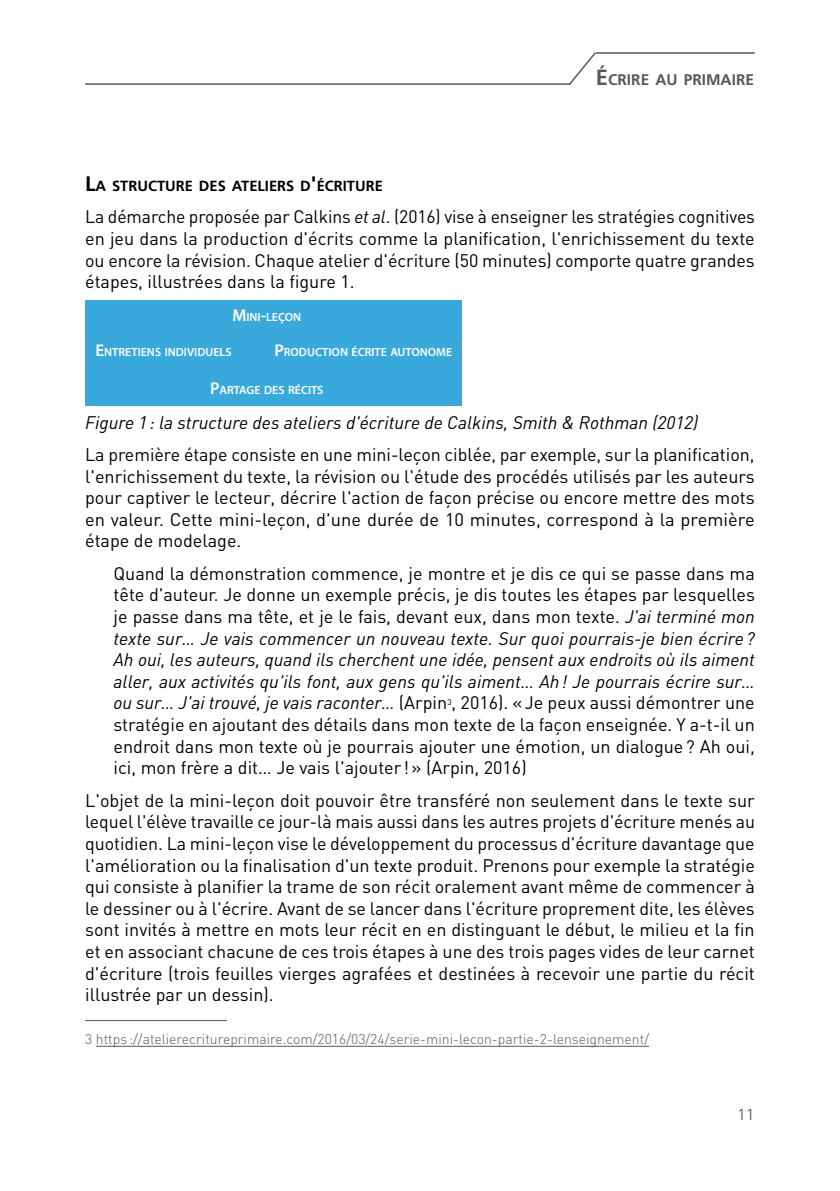
<style>
.page{position:relative;width:840px;height:1191px;background:#fff}
.page>*{position:absolute;margin:0;border:0;box-sizing:border-box;transform-origin:0 0}
.t1{font:18px/21.6px "DIN";color:#000;text-align:justify}
.t2{font:italic 18px "DIN";color:#000}
.t3{font:300 16px "Frutiger LT Std";color:#58585a}
.t4{font:700 15.4px "Frutiger LT Std";color:#58585a}
.t5{font:700 14.6px "Frutiger LT Std";color:#000}
.t6{font:300 14px "DIN";color:#58585a}
.t7{font:600 11.8px "Myriad Pro";color:#fff}
.s1{font-size:22px}
.s2{font-size:21px}
.s3{font-style:italic}
.s4{font-size:17px}
</style>
<div class="page">
<hr style="left:85px;top:1020px;width:142px;height:1px;background:#58585a">
<hr style="left:96px;top:1046px;width:552px;height:1px;background:#58585a">
<hr style="left:85px;top:83px;width:485px;height:2px;background:#58585a">
<svg style="left:567px;top:52px;width:28px;height:33px"></svg>
<hr style="left:595px;top:52px;width:159px;height:2px;background:#58585a">
<div style="left:85px;top:301px;width:377px;height:105px;background:#39a9dc"></div>
<p class="t4" style="left:595px;top:71px;width:159px"><span class="s1">É</span>CRIRE AU PRIMAIRE</p>
<p class="t5" style="left:85px;top:177px;width:299px"><span class="s2">L</span>A STRUCTURE DES ATELIERS D<span class="s2">'</span>ÉCRITURE</p>
<p class="t1" style="left:85px;top:206px;width:671px">La démarche proposée par Calkins <span class="s3">et al</span>. (2016) vise à enseigner les stratégies cognitives en jeu dans la production d'écrits comme la planification, l'enrichissement du texte ou encore la révision. Chaque atelier d'écriture (50 minutes) comporte quatre grandes étapes, illustrées dans la figure 1.</p>
<p class="t7" style="left:232px;top:310px;width:70px"><span class="s4">M</span>INI<span class="s4">-</span>LEÇON</p>
<p class="t7" style="left:95px;top:344px;width:138px"><span class="s4">E</span>NTRETIENS INDIVIDUELS</p>
<p class="t7" style="left:274px;top:344px;width:179px"><span class="s4">P</span>RODUCTION ÉCRITE AUTONOME</p>
<p class="t7" style="left:210px;top:382px;width:115px"><span class="s4">P</span>ARTAGE DES RÉCITS</p>
<p class="t2" style="left:85px;top:411px;width:614px">Figure 1 : la structure des ateliers d'écriture de Calkins, Smith &amp; Rothman (2012)</p>
<p class="t1" style="left:85px;top:444px;width:670px">La première étape consiste en une mini-leçon ciblée, par exemple, sur la planification, l'enrichissement du texte, la révision ou l'étude des procédés utilisés par les auteurs pour captiver le lecteur, décrire l'action de façon précise ou encore mettre des mots en valeur. Cette mini-leçon, d'une durée de 10 minutes, correspond à la première étape de modelage.</p>
<p class="t1" style="left:113px;top:563px;width:642px">Quand la démonstration commence, je montre et je dis ce qui se passe dans ma tête d'auteur. Je donne un exemple précis, je dis toutes les étapes par lesquelles je passe dans ma tête, et je le fais, devant eux, dans mon texte. <span class="s3">J'ai terminé mon texte sur… Je vais commencer un nouveau texte. Sur quoi pourrais-je bien écrire?<br>Ah oui, les auteurs, quand ils cherchent une idée, pensent aux endroits où ils aiment aller, aux activités qu'ils font, aux gens qu'ils aiment… Ah! Je pourrais écrire sur… ou sur… J'ai trouvé, je vais raconter…</span> (Arpin<sup>3</sup>, 2016). «Je peux aussi démontrer une stratégie en ajoutant des détails dans mon texte de la façon enseignée. Y a-t-il un endroit dans mon texte où je pourrais ajouter une émotion, un dialogue? Ah oui, ici, mon frère a dit… Je vais l'ajouter !» (Arpin, 2016)</p>
<p class="t1" style="left:85px;top:789px;width:671px">L'objet de la mini-leçon doit pouvoir être transféré non seulement dans le texte sur lequel l'élève travaille ce jour-là mais aussi dans les autres projets d'écriture menés au quotidien. La mini-leçon vise le développement du processus d'écriture davantage que l'amélioration ou la finalisation d'un texte produit. Prenons pour exemple la stratégie qui consiste à planifier la trame de son récit oralement avant même de commencer à le dessiner ou à l'écrire. Avant de se lancer dans l'écriture proprement dite, les élèves sont invités à mettre en mots leur récit en en distinguant le début, le milieu et la fin et en associant chacune de ces trois étapes à une des trois pages vides de leur carnet d'écriture (trois feuilles vierges agrafées et destinées à recevoir une partie du récit illustrée par un dessin).</p>
<p class="t6" style="left:85px;top:1030px;width:565px">3 https ://atelierecritureprimaire.com/2016/03/24/serie-mini-lecon-partie-2-lenseignement/</p>
<p class="t3" style="left:736px;top:1105px;width:19px">11</p>
</div>
